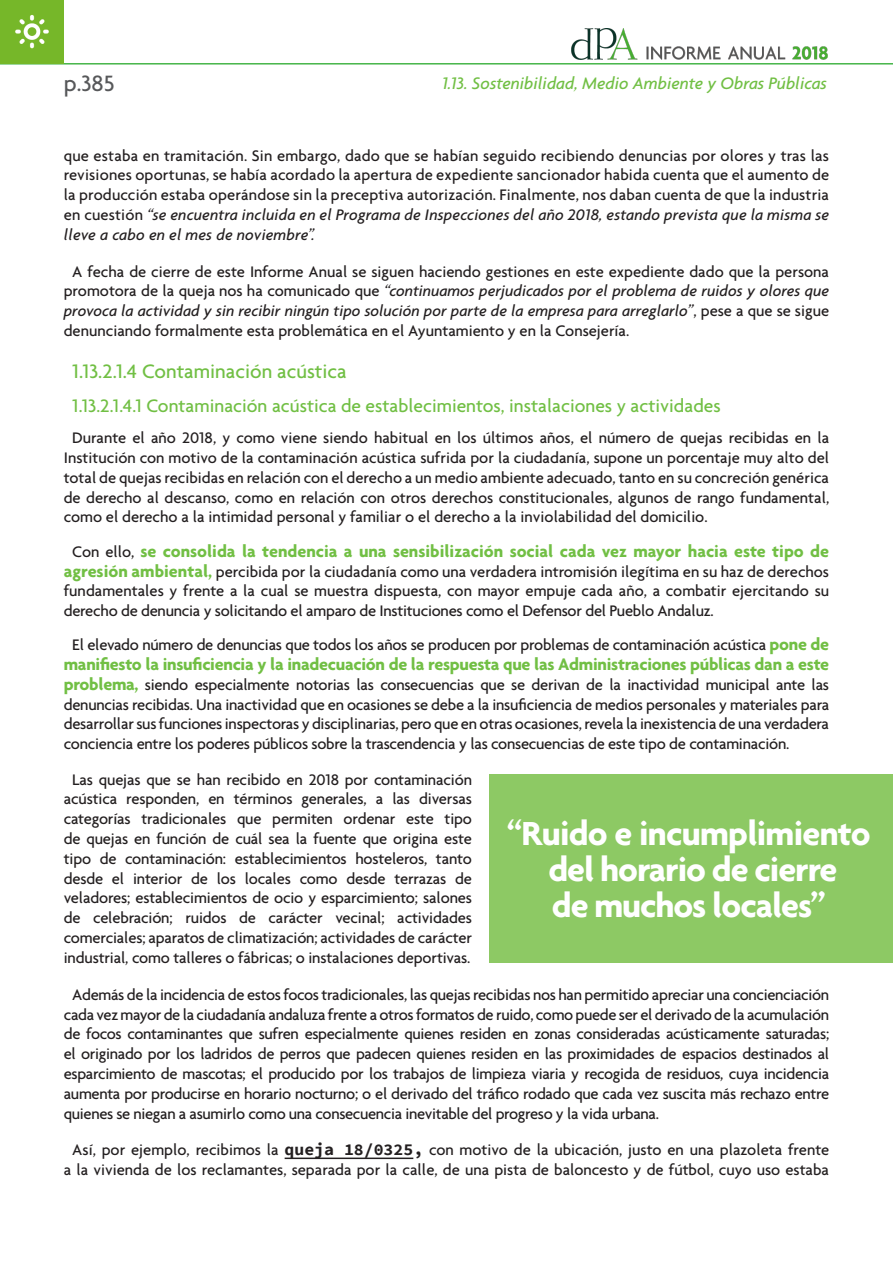
<style>
.page{position:relative;width:893px;height:1263px;background:#fff}
.page>*{position:absolute;margin:0;border:0;box-sizing:border-box;transform-origin:0 0}
.Destacados{font:700 36px/36px "Agenda";letter-spacing:-.03em;color:#fff;text-align:center}
.t1{font:500 24px "Agenda";color:#57585a}
.Título_1_1_1_1_1{font:500 21px "Agenda";color:#71bf44}
.Título_1_1_1_1_1-2{font:500 19.5px "Agenda";color:#71bf44}
.Parrafo{font:700 18px "Agenda";letter-spacing:-.015em;color:#71bf44}
.t2{font:italic 500 18px "Agenda";color:#71bf44}
.Parrafo-2{font:500 16.5px/19.8px "Agenda";letter-spacing:-.01em;color:#231f20;text-align:justify}
.s1{font-style:italic}
.s2{font-weight:500;font-size:16.5px;color:#231f20}
.s3{font-weight:700;font-size:18px;color:#71bf44}
.s4{font-family:"Source Code Pro";font-weight:700}
</style>
<div class="page">
<img style="left:572px;top:29px;width:255px;height:30px">
<hr style="left:0;top:63px;width:893px;height:2px;background:#46b549">
<img style="left:0;top:0;width:64px;height:63px">
<hr style="left:285px;top:1157px;width:128px;height:2px;background:#231f20">
<div style="left:489px;top:774px;width:404px;height:188px;background:#8dc964"></div>
<h2 class="t1" style="left:64px;top:69px;width:52px">p.385</h2>
<p class="t2" style="left:442px;top:72px;width:387px">1.13. Sostenibilidad, Medio Ambiente y Obras Públicas</p>
<p class="Parrafo-2" style="left:64px;top:145px;width:767px">que estaba en tramitación. Sin embargo, dado que se habían seguido recibiendo denuncias por olores y tras las revisiones oportunas, se había acordado la apertura de expediente sancionador habida cuenta que el aumento de la producción estaba operándose sin la preceptiva autorización. Finalmente, nos daban cuenta de que la industria en cuestión <span class="s1">“se encuentra incluida en el Programa de Inspecciones del año 2018, estando prevista que la misma se lleve a cabo en el mes de noviembre”.</span></p>
<p class="Parrafo-2" style="left:64px;top:261px;width:767px;text-indent:9px">A fecha de cierre de este Informe Anual se siguen haciendo gestiones en este expediente dado que la persona promotora de la queja nos ha comunicado que <span class="s1">“continuamos perjudicados por el problema de ruidos y olores que provoca la actividad y sin recibir ningún tipo solución por parte de la empresa para arreglarlo”</span>, pese a que se sigue denunciando formalmente esta problemática en el Ayuntamiento y en la Consejería.</p>
<p class="Título_1_1_1_1_1" style="left:72px;top:359px;width:276px">1.13.2.1.4 Contaminación acústica</p>
<p class="Título_1_1_1_1_1-2" style="left:72px;top:394px;width:650px">1.13.2.1.4.1 Contaminación acústica de establecimientos, instalaciones y actividades</p>
<p class="Parrafo-2" style="left:64px;top:428px;width:767px;text-indent:9px">Durante el año 2018, y como viene siendo habitual en los últimos años, el número de quejas recibidas en la Institución con motivo de la contaminación acústica sufrida por la ciudadanía, supone un porcentaje muy alto del total de quejas recibidas en relación con el derecho a un medio ambiente adecuado, tanto en su concreción genérica de derecho al descanso, como en relación con otros derechos constitucionales, algunos de rango fundamental, como el derecho a la intimidad personal y familiar o el derecho a la inviolabilidad del domicilio.</p>
<p class="Parrafo" style="left:72px;top:540px;width:758px"><span class="s2">Con ello,</span> se consolida la tendencia a una sensibilización social cada vez mayor hacia este tipo de</p>
<p class="Parrafo-2" style="left:64px;top:561px;width:767px"><span class="s3">agresión ambiental,</span> percibida por la ciudadanía como una verdadera intromisión ilegítima en su haz de derechos fundamentales y frente a la cual se muestra dispuesta, con mayor empuje cada año, a combatir ejercitando su derecho de denuncia y solicitando el amparo de Instituciones como el Defensor del Pueblo Andaluz.</p>
<p class="Parrafo-2" style="left:72px;top:635px;width:758px">El elevado número de denuncias que todos los años se producen por problemas de contaminación acústica <span class="s3">pone de</span></p>
<p class="Parrafo" style="left:64px;top:653px;width:767px">manifiesto la insuficiencia y la inadecuación de la respuesta que las Administraciones públicas dan a este</p>
<p class="Parrafo-2" style="left:64px;top:674px;width:767px"><span class="s3">problema,</span> siendo especialmente notorias las consecuencias que se derivan de la inactividad municipal ante las denuncias recibidas. Una inactividad que en ocasiones se debe a la insuficiencia de medios personales y materiales para desarrollar sus funciones inspectoras y disciplinarias, pero que en otras ocasiones, revela la inexistencia de una verdadera conciencia entre los poderes públicos sobre la trascendencia y las consecuencias de este tipo de contaminación.</p>
<p class="Parrafo-2" style="left:64px;top:769px;width:410px;text-align:center">Las quejas que se han recibido en 2018 por contaminación acústica responden, en términos generales, a las diversas categorías tradicionales que permiten ordenar este tipo de quejas en función de cuál sea la fuente que origina este tipo de contaminación: establecimientos hosteleros, tanto desde el interior de los locales como desde terrazas de veladores; establecimientos de ocio y esparcimiento; salones de celebración; ruidos de carácter vecinal; actividades comerciales; aparatos de climatización; actividades de carácter industrial, como talleres o fábricas; o instalaciones deportivas.</p>
<p class="Parrafo-2" style="left:64px;top:984px;width:767px;text-indent:9px">Además de la incidencia de estos focos tradicionales, las quejas recibidas nos han permitido apreciar una concienciación cada vez mayor de la ciudadanía andaluza frente a otros formatos de ruido, como puede ser el derivado de la acumulación de focos contaminantes que sufren especialmente quienes residen en zonas consideradas acústicamente saturadas; el originado por los ladridos de perros que padecen quienes residen en las proximidades de espacios destinados al esparcimiento de mascotas; el producido por los trabajos de limpieza viaria y recogida de residuos, cuya incidencia aumenta por producirse en horario nocturno; o el derivado del tráfico rodado que cada vez suscita más rechazo entre quienes se niegan a asumirlo como una consecuencia inevitable del progreso y la vida urbana.</p>
<p class="Parrafo-2" style="left:64px;top:1140px;width:767px;text-align:center">Así, por ejemplo, recibimos la <span class="s4">queja 18/0325,</span> con motivo de la ubicación, justo en una plazoleta frente a la vivienda de los reclamantes, separada por la calle, de una pista de baloncesto y de fútbol, cuyo uso estaba</p>
<p class="Destacados" style="left:507px;top:814px;width:365px">“Ruido e incumplimiento del horario de cierre<br>de muchos locales”</p>
</div>
